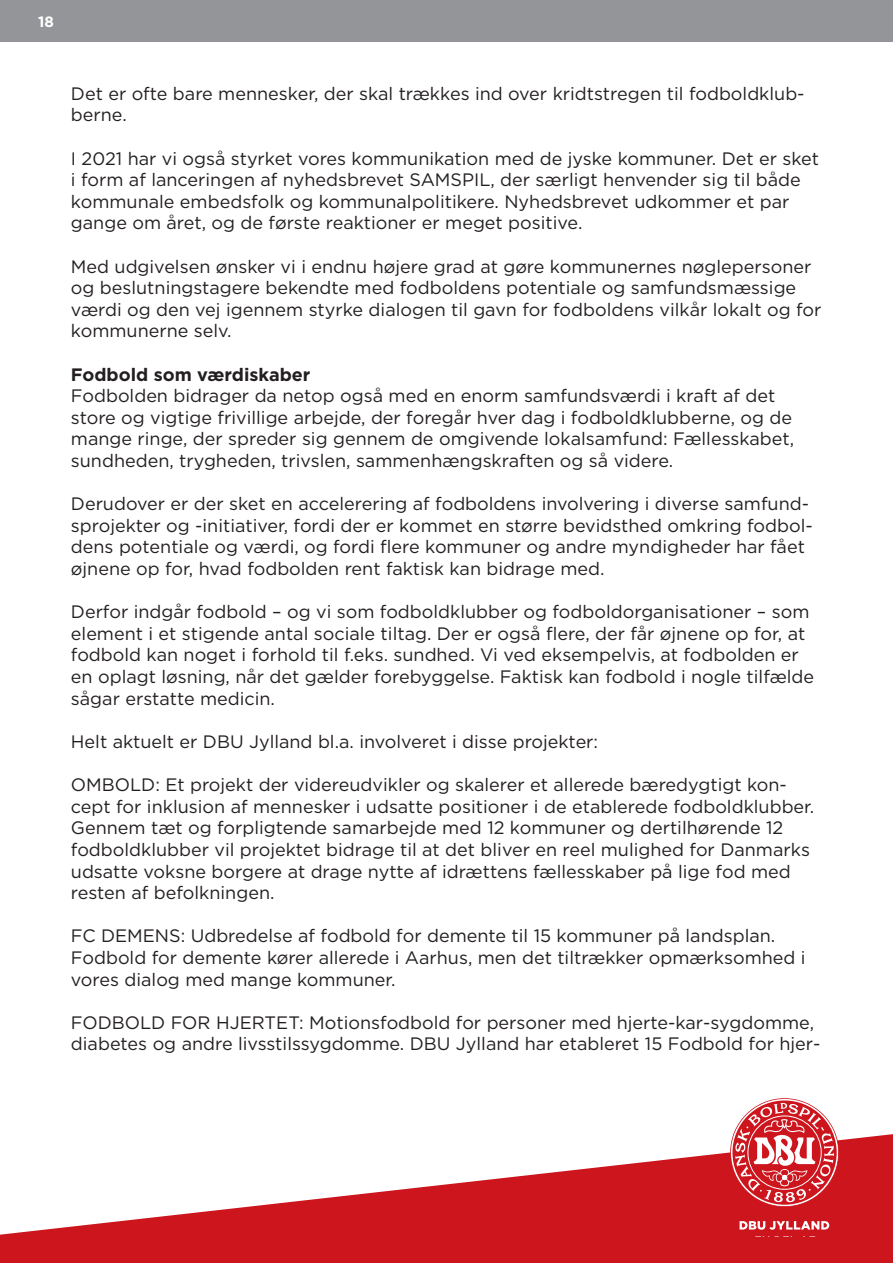
<style>
.page{position:relative;width:893px;height:1263px;background:#fff}
.page>*{position:absolute;margin:0;border:0;box-sizing:border-box;transform-origin:0 0}
.t1{font:18px/21.6px "Gotham";color:#231f20}
.t2{font:700 18px "Gotham";color:#231f20}
.t3{font:700 15px "Gotham";color:#fff}
</style>
<div class="page">
<div style="left:0;top:0;width:893px;height:41px;background:#939598"></div>
<svg style="left:0;top:1134px;width:893px;height:129px;fill:#cd151d"></svg>
<svg style="left:740px;top:1221px;width:89px;height:9px"></svg>
<svg style="left:730px;top:1098px;width:109px;height:109px"></svg>
<p class="t3" style="left:38px;top:11px;width:17px">18</p>
<p class="t1" style="left:71px;top:82px;width:735px">Det er ofte bare mennesker, der skal trækkes ind over kridtstregen til fodboldklub&shy;berne.</p>
<p class="t1" style="left:71px;top:147px;width:750px">I 2021 har vi også styrket vores kommunikation med de jyske kommuner. Det er sket i form af lanceringen af nyhedsbrevet SAMSPIL, der særligt henvender sig til både kommunale embedsfolk og kommunalpolitikere. Nyhedsbrevet udkommer et par gange om året, og de første reaktioner er meget positive.</p>
<p class="t1" style="left:71px;top:255px;width:752px">Med udgivelsen ønsker vi i endnu højere grad at gøre kommunernes nøglepersoner og beslutningstagere bekendte med fodboldens potentiale og samfundsmæssige værdi og den vej igennem styrke dialogen til gavn for fodboldens vilkår lokalt og for kommunerne selv.</p>
<p class="t2" style="left:71px;top:362px;width:241px">Fodbold som værdiskaber</p>
<p class="t1" style="left:71px;top:385px;width:725px">Fodbolden bidrager da netop også med en enorm samfundsværdi i kraft af det store og vigtige frivillige arbejde, der foregår hver dag i fodboldklubberne, og de mange ringe, der spreder sig gennem de omgivende lokalsamfund: Fællesskabet, sundheden, trygheden, trivslen, sammenhængskraften og så videre.</p>
<p class="t1" style="left:71px;top:493px;width:743px">Derudover er der sket en accelerering af fodboldens involvering i diverse samfund&shy;sprojekter og -initiativer, fordi der er kommet en større bevidsthed omkring fodbol&shy;dens potentiale og værdi, og fordi flere kommuner og andre myndigheder har fået øjnene op for, hvad fodbolden rent faktisk kan bidrage med.</p>
<p class="t1" style="left:71px;top:601px;width:745px">Derfor indgår fodbold – og vi som fodboldklubber og fodboldorganisationer – som element i et stigende antal sociale tiltag. Der er også flere, der får øjnene op for, at fodbold kan noget i forhold til f.eks. sundhed. Vi ved eksempelvis, at fodbolden er en oplagt løsning, når det gælder forebyggelse. Faktisk kan fodbold i nogle tilfælde sågar erstatte medicin.</p>
<p class="t1" style="left:71px;top:730px;width:529px">Helt aktuelt er DBU Jylland bl.a. involveret i disse projekter:</p>
<p class="t1" style="left:71px;top:773px;width:745px">OMBOLD: Et projekt der videreudvikler og skalerer et allerede bæredygtigt kon&shy;cept for inklusion af mennesker i udsatte positioner i de etablerede fodboldklubber.<br>Gennem tæt og forpligtende samarbejde med 12 kommuner og dertilhørende 12 fodboldklubber vil projektet bidrage til at det bliver en reel mulighed for Danmarks udsatte voksne borgere at drage nytte af idrættens fællesskaber på lige fod med resten af befolkningen.</p>
<p class="t1" style="left:71px;top:925px;width:736px">FC DEMENS: Udbredelse af fodbold for demente til 15 kommuner på landsplan.<br>Fodbold for demente kører allerede i Aarhus, men det tiltrækker opmærksomhed i vores dialog med mange kommuner.</p>
<p class="t1" style="left:71px;top:1011px;width:751px">FODBOLD FOR HJERTET: Motionsfodbold for personer med hjerte-kar-sygdomme, diabetes og andre livsstilssygdomme. DBU Jylland har etableret 15 Fodbold for hjer-</p>
</div>
